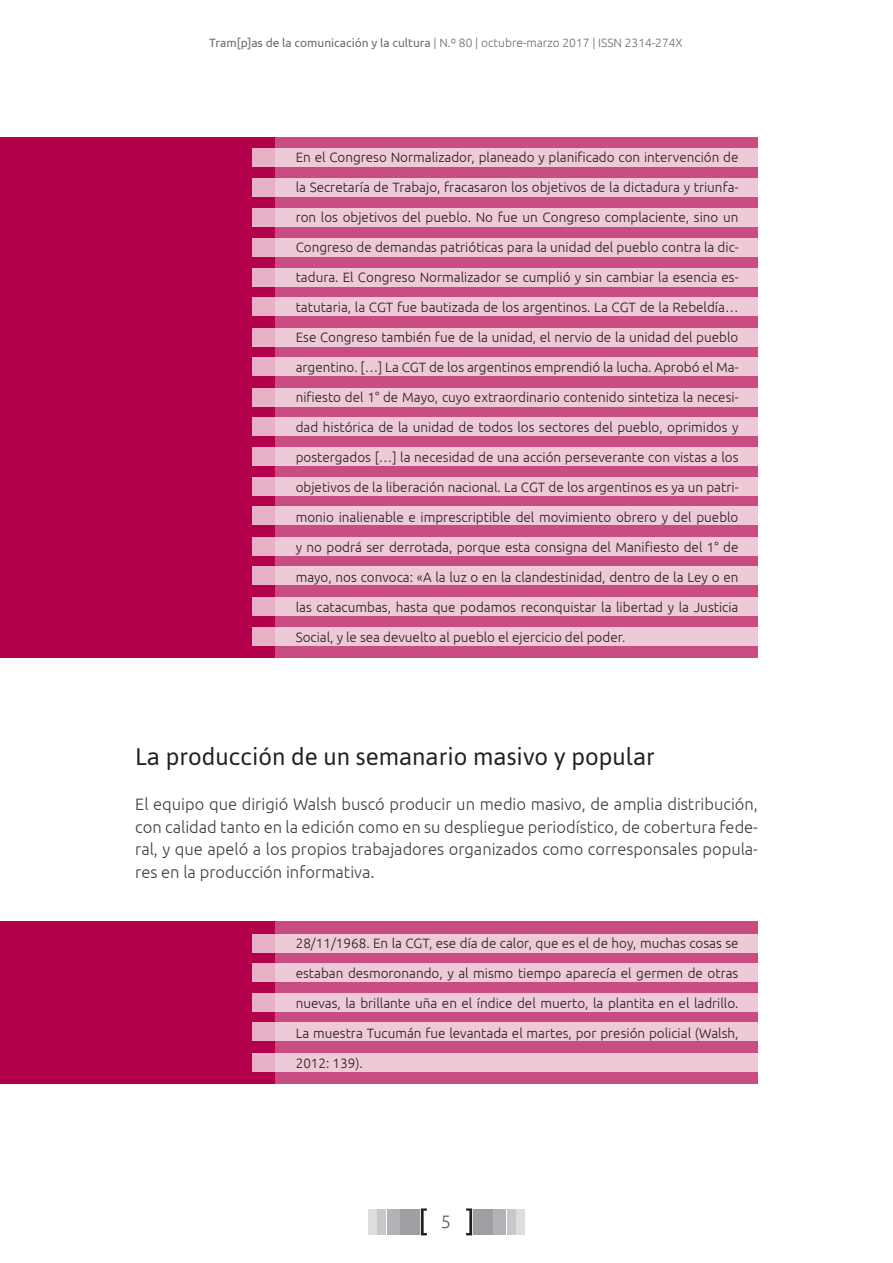
<style>
.page{position:relative;width:893px;height:1263px;background:#fff}
.page>*{position:absolute;margin:0;border:0;box-sizing:border-box;transform-origin:0 0}
.titulo1{font:24px "Asap";color:#231f20}
.t1{font:300 18px "Ubuntu";color:#57585a}
.txt_principal{font:300 16.5px/22.5px "Ubuntu";color:#3e3e3f;text-align:justify}
.cita_a_bando{font:300 13.5px "Ubuntu";color:#231f20}
.t2{font:300 12px "Ubuntu";color:#6c6d70}
.s1{font-weight:400}
.s2{font-style:inherit}
</style>
<div class="page">
<div style="left:369px;top:1209px;width:8px;height:25px;background:#dcdddf"></div>
<div style="left:516px;top:1209px;width:8px;height:25px;background:#dcdddf"></div>
<div style="left:378px;top:1209px;width:8px;height:25px;background:#c7c8ca"></div>
<div style="left:507px;top:1209px;width:8px;height:25px;background:#c7c8ca"></div>
<div style="left:387px;top:1209px;width:13px;height:25px;background:#b2b3b7"></div>
<div style="left:493px;top:1209px;width:13px;height:25px;background:#b2b3b7"></div>
<div style="left:400px;top:1209px;width:20px;height:25px;background:#9d9fa2"></div>
<div style="left:473px;top:1209px;width:20px;height:25px;background:#9d9fa2"></div>
<svg style="left:421px;top:1208px;width:6px;height:27px"></svg>
<svg style="left:466px;top:1208px;width:6px;height:27px"></svg>
<div style="left:0;top:137px;width:275px;height:520px;background:#b2004a"></div>
<div style="left:0;top:922px;width:274px;height:162px;background:#b2004a"></div>
<div style="left:267px;top:137px;width:491px;height:520px;background:#c94d80"></div>
<div style="left:267px;top:922px;width:491px;height:162px;background:#c94d80"></div>
<div style="left:252px;top:148px;width:506px;height:19px;background:#eec9d8"></div>
<div style="left:252px;top:934px;width:510px;height:18px;background:#eec9d8"></div>
<div style="left:252px;top:388px;width:506px;height:19px;background:#eec9d8"></div>
<div style="left:252px;top:597px;width:506px;height:19px;background:#eec9d8"></div>
<div style="left:252px;top:268px;width:506px;height:18px;background:#eec9d8"></div>
<div style="left:252px;top:477px;width:506px;height:18px;background:#eec9d8"></div>
<div style="left:252px;top:1053px;width:510px;height:19px;background:#eec9d8"></div>
<div style="left:252px;top:178px;width:506px;height:18px;background:#eec9d8"></div>
<div style="left:252px;top:963px;width:510px;height:19px;background:#eec9d8"></div>
<div style="left:252px;top:418px;width:506px;height:18px;background:#eec9d8"></div>
<div style="left:252px;top:627px;width:506px;height:18px;background:#eec9d8"></div>
<div style="left:252px;top:297px;width:506px;height:19px;background:#eec9d8"></div>
<div style="left:252px;top:506px;width:506px;height:19px;background:#eec9d8"></div>
<div style="left:252px;top:208px;width:506px;height:19px;background:#eec9d8"></div>
<div style="left:252px;top:993px;width:510px;height:18px;background:#eec9d8"></div>
<div style="left:252px;top:328px;width:506px;height:19px;background:#eec9d8"></div>
<div style="left:252px;top:537px;width:506px;height:19px;background:#eec9d8"></div>
<div style="left:252px;top:238px;width:506px;height:19px;background:#eec9d8"></div>
<div style="left:252px;top:447px;width:506px;height:19px;background:#eec9d8"></div>
<div style="left:252px;top:1022px;width:510px;height:19px;background:#eec9d8"></div>
<div style="left:252px;top:357px;width:506px;height:19px;background:#eec9d8"></div>
<div style="left:252px;top:566px;width:506px;height:19px;background:#eec9d8"></div>
<p class="t2" style="left:209px;top:36px;width:475px"><span class="s1">Tram[p]as de la comunicación y la cultura</span> | N.º 80 | octubre-marzo 2017 | ISSN 2314-274X</p>
<p class="cita_a_bando" style="left:296px;top:149px;width:444px">En el Congreso Normalizador, planeado y planificado con intervención de</p>
<p class="cita_a_bando" style="left:296px;top:179px;width:444px">la Secretaría de Trabajo, fracasaron los objetivos de la dictadura y triunfa-</p>
<p class="cita_a_bando" style="left:296px;top:209px;width:444px">ron los objetivos del pueblo. No fue un Congreso complaciente, sino un</p>
<p class="cita_a_bando" style="left:296px;top:239px;width:444px">Congreso de demandas patrióticas para la unidad del pueblo contra la dic-</p>
<p class="cita_a_bando" style="left:296px;top:269px;width:444px">tadura. El Congreso Normalizador se cumplió y sin cambiar la esencia es-</p>
<p class="cita_a_bando" style="left:296px;top:299px;width:82px">tatutaria, la <span class="s2">CGT</span></p>
<p class="cita_a_bando" style="left:397px;top:299px;width:224px">fue bautizada de los argentinos. La <span class="s2">CGT</span></p>
<p class="cita_a_bando" style="left:640px;top:299px;width:100px">de la Rebeldía…</p>
<p class="cita_a_bando" style="left:296px;top:329px;width:444px">Ese Congreso también fue de la unidad, el nervio de la unidad del pueblo</p>
<p class="cita_a_bando" style="left:296px;top:359px;width:115px">argentino. […] La <span class="s2">CGT</span></p>
<p class="cita_a_bando" style="left:429px;top:359px;width:311px">de los argentinos emprendió la lucha. Aprobó el Ma-</p>
<p class="cita_a_bando" style="left:296px;top:389px;width:444px">nifiesto del 1° de Mayo, cuyo extraordinario contenido sintetiza la necesi-</p>
<p class="cita_a_bando" style="left:296px;top:419px;width:444px">dad histórica de la unidad de todos los sectores del pueblo, oprimidos y</p>
<p class="cita_a_bando" style="left:296px;top:449px;width:444px">postergados […] la necesidad de una acción perseverante con vistas a los</p>
<p class="cita_a_bando" style="left:296px;top:479px;width:235px">objetivos de la liberación nacional. La <span class="s2">CGT</span></p>
<p class="cita_a_bando" style="left:549px;top:479px;width:191px">de los argentinos es ya un patri-</p>
<p class="cita_a_bando" style="left:296px;top:509px;width:444px">monio inalienable e imprescriptible del movimiento obrero y del pueblo</p>
<p class="cita_a_bando" style="left:296px;top:539px;width:444px">y no podrá ser derrotada, porque esta consigna del Manifiesto del 1° de</p>
<p class="cita_a_bando" style="left:296px;top:569px;width:444px">mayo, nos convoca: «A la luz o en la clandestinidad, dentro de la Ley o en</p>
<p class="cita_a_bando" style="left:296px;top:599px;width:444px">las catacumbas, hasta que podamos reconquistar la libertad y la Justicia</p>
<p class="cita_a_bando" style="left:296px;top:629px;width:331px">Social, y le sea devuelto al pueblo el ejercicio del poder.</p>
<p class="titulo1" style="left:135px;top:741px;width:521px">La producción de un semanario masivo y popular</p>
<p class="txt_principal" style="left:135px;top:792px;width:624px">El equipo que dirigió Walsh buscó producir un medio masivo, de amplia distribución, con calidad tanto en la edición como en su despliegue periodístico, de cobertura fede&shy;ral, y que apeló a los propios trabajadores organizados como corresponsales popula&shy;res en la producción informativa.</p>
<p class="cita_a_bando" style="left:296px;top:935px;width:444px">28/11/1968. En la CGT, ese día de calor, que es el de hoy, muchas cosas se</p>
<p class="cita_a_bando" style="left:296px;top:965px;width:444px">estaban desmoronando, y al mismo tiempo aparecía el germen de otras</p>
<p class="cita_a_bando" style="left:296px;top:995px;width:444px">nuevas, la brillante uña en el índice del muerto, la plantita en el ladrillo.</p>
<p class="cita_a_bando" style="left:296px;top:1025px;width:444px">La muestra Tucumán fue levantada el martes, por presión policial (Walsh,</p>
<p class="cita_a_bando" style="left:296px;top:1055px;width:69px">2012: 139).</p>
<h2 class="t1" style="left:441px;top:1211px;width:12px">5</h2>
</div>
